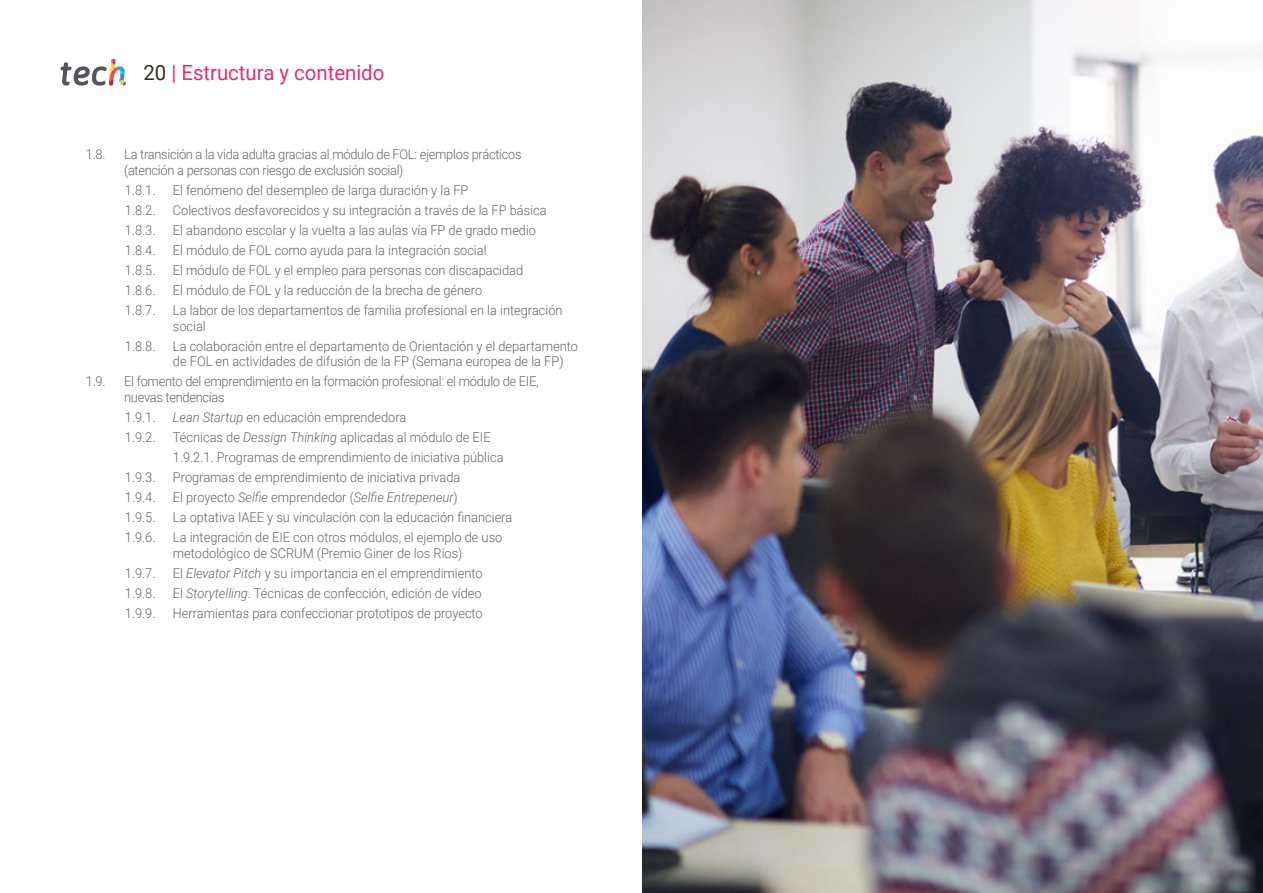
<style>
.page{position:relative;width:1263px;height:893px;background:#fff}
.page>*{position:absolute;margin:0;border:0;box-sizing:border-box;transform-origin:0 0}
.t1{font:21px "Roboto";color:#df3174}
.t2{font:300 13.5px/15.8px "Roboto";color:#61646a;scale:.95 1}
.t3{font:300 13.5px/15.8px "Roboto";letter-spacing:-.02em;color:#61646a;scale:.95 1}
.s1{color:#312e20}
.s2{font-style:italic}
</style>
<div class="page">
<img style="left:642px;top:0;width:621px;height:893px">
<svg style="left:61px;top:59px;width:65px;height:27px"></svg>
<h1 class="t1" style="left:144px;top:57px;width:242px"><span class="s1">20</span> | Estructura y contenido</h1>
<p class="t2" style="left:86px;top:146px;width:22px">1.8.</p>
<p class="t3" style="left:124px;top:146px;width:420px">La transición a la vida adulta gracias al módulo de FOL: ejemplos prácticos (atención a personas con riesgo de exclusión social)</p>
<p class="t2" style="left:125px;top:182px;width:34px">1.8.1.</p>
<p class="t2" style="left:173px;top:182px;width:313px">El fenómeno del desempleo de larga duración y la FP</p>
<p class="t2" style="left:125px;top:202px;width:34px">1.8.2.</p>
<p class="t2" style="left:173px;top:202px;width:395px">Colectivos desfavorecidos y su integración a través de la FP básica</p>
<p class="t2" style="left:125px;top:222px;width:34px">1.8.3.</p>
<p class="t2" style="left:173px;top:222px;width:384px">El abandono escolar y la vuelta a las aulas vía FP de grado medio</p>
<p class="t2" style="left:125px;top:242px;width:34px">1.8.4.</p>
<p class="t2" style="left:173px;top:242px;width:332px">El módulo de FOL como ayuda para la integración social</p>
<p class="t2" style="left:125px;top:262px;width:34px">1.8.5.</p>
<p class="t2" style="left:173px;top:262px;width:370px">El módulo de FOL y el empleo para personas con discapacidad</p>
<p class="t2" style="left:125px;top:282px;width:34px">1.8.6.</p>
<p class="t2" style="left:173px;top:282px;width:327px">El módulo de FOL y la reducción de la brecha de género</p>
<p class="t2" style="left:125px;top:302px;width:34px">1.8.7.</p>
<p class="t2" style="left:173px;top:302px;width:412px">La labor de los departamentos de familia profesional en la integración social</p>
<p class="t2" style="left:125px;top:337px;width:34px">1.8.8.</p>
<p class="t2" style="left:173px;top:337px;width:428px">La colaboración entre el departamento de Orientación y el departamento de FOL en actividades de difusión de la FP (Semana europea de la FP)</p>
<p class="t2" style="left:86px;top:373px;width:22px">1.9.</p>
<p class="t3" style="left:124px;top:373px;width:438px">El fomento del emprendimiento en la formación profesional: el módulo de EIE, nuevas tendencias</p>
<p class="t2" style="left:125px;top:409px;width:34px">1.9.1.</p>
<p class="t2" style="left:173px;top:409px;width:247px"><span class="s2">Lean Startup</span> en educación emprendedora</p>
<p class="t2" style="left:125px;top:429px;width:34px">1.9.2.</p>
<p class="t2" style="left:173px;top:427px;width:349px;line-height:20px">Técnicas de <span class="s2">Dessign Thinking</span> aplicadas al módulo de EIE<br>1.9.2.1. Programas de emprendimiento de iniciativa pública</p>
<p class="t2" style="left:125px;top:469px;width:34px">1.9.3.</p>
<p class="t2" style="left:173px;top:469px;width:304px">Programas de emprendimiento de iniciativa privada</p>
<p class="t2" style="left:125px;top:489px;width:34px">1.9.4.</p>
<p class="t2" style="left:173px;top:489px;width:301px">El proyecto <span class="s2">Selfie</span> emprendedor (<span class="s2">Selfie Entrepeneur</span>)</p>
<p class="t2" style="left:125px;top:509px;width:34px">1.9.5.</p>
<p class="t2" style="left:173px;top:509px;width:359px">La optativa IAEE y su vinculación con la educación financiera</p>
<p class="t2" style="left:125px;top:529px;width:34px">1.9.6.</p>
<p class="t2" style="left:173px;top:529px;width:348px">La integración de EIE con otros módulos, el ejemplo de uso metodológico de SCRUM (Premio Giner de los Ríos)</p>
<p class="t2" style="left:125px;top:565px;width:34px">1.9.7.</p>
<p class="t2" style="left:173px;top:565px;width:328px">El <span class="s2">Elevator Pitch</span> y su importancia en el emprendimiento</p>
<p class="t2" style="left:125px;top:585px;width:34px">1.9.8.</p>
<p class="t2" style="left:173px;top:585px;width:327px">El <span class="s2">Storytelling</span>. Técnicas de confección, edición de vídeo</p>
<p class="t2" style="left:125px;top:605px;width:34px">1.9.9.</p>
<p class="t2" style="left:173px;top:605px;width:328px">Herramientas para confeccionar prototipos de proyecto</p>
</div>
